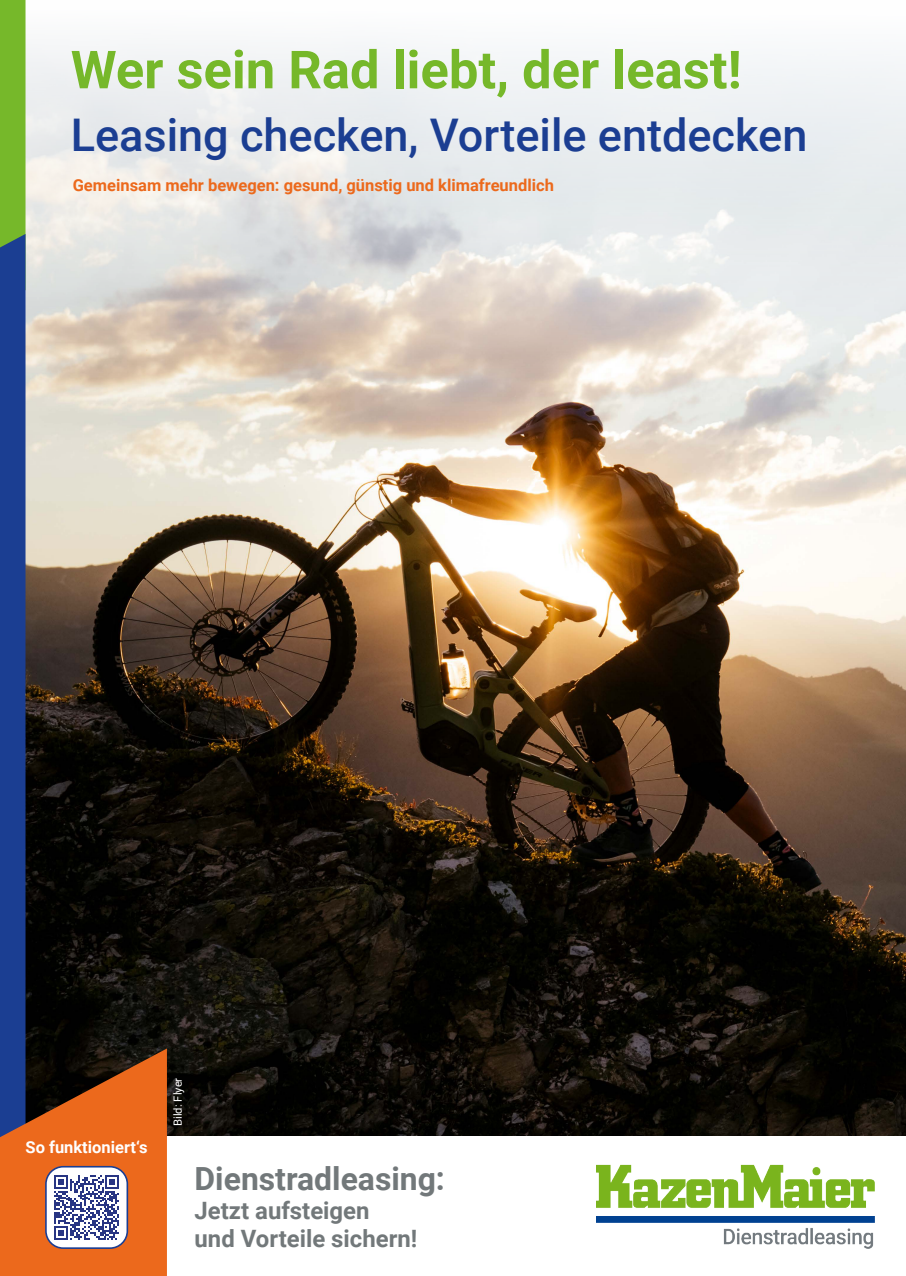
<style>
.page{position:relative;width:906px;height:1276px;background:#fff}
.page>*{position:absolute;margin:0;border:0;box-sizing:border-box;transform-origin:0 0}
.t1{font:700 52.5px "Roboto";color:#76b82a}
.t2{font:500 45px "Roboto";color:#1b3e92}
.t3{font:700 31.88px "Roboto";color:#72787a}
.t4{font:700 23.92px/28.7px "Roboto";color:#72787a}
.t5{font:700 16.5px "Roboto";color:#ec691c}
.t6{font:700 16.5px "Roboto";color:#fff}
.t7{font:11.25px "Roboto";color:#fff}
</style>
<div class="page">
<img style="left:167px;top:45px;width:739px;height:1091px">
<svg style="left:0;top:0;width:167px;height:1276px;background:#857870"></svg>
<div style="left:45px;top:1166px;width:83px;height:83px;border:2px solid #1b3e92;border-radius:17px"></div>
<img style="left:596px;top:1164px;width:278px;height:84px">
<h1 class="t1" style="left:71px;top:33px;width:672px">Wer sein Rad liebt, der least!</h1>
<h2 class="t2" style="left:71px;top:103px;width:738px">Leasing checken, Vorteile entdecken</h2>
<p class="t5" style="left:73px;top:173px;width:483px">Gemeinsam mehr bewegen: gesund, günstig und klimafreundlich</p>
<p class="t6" style="left:26px;top:1135px;width:124px">So funktioniert‘s</p>
<p class="t7" style="left:170px;top:1126px;width:50px;rotate:-90deg">Bild: Flyer</p>
<h3 class="t3" style="left:195px;top:1156px;width:252px">Dienstradleasing:</h3>
<h3 class="t4" style="left:195px;top:1194px;width:224px">Jetzt aufsteigen<br>und Vorteile sichern!</h3>
</div>
